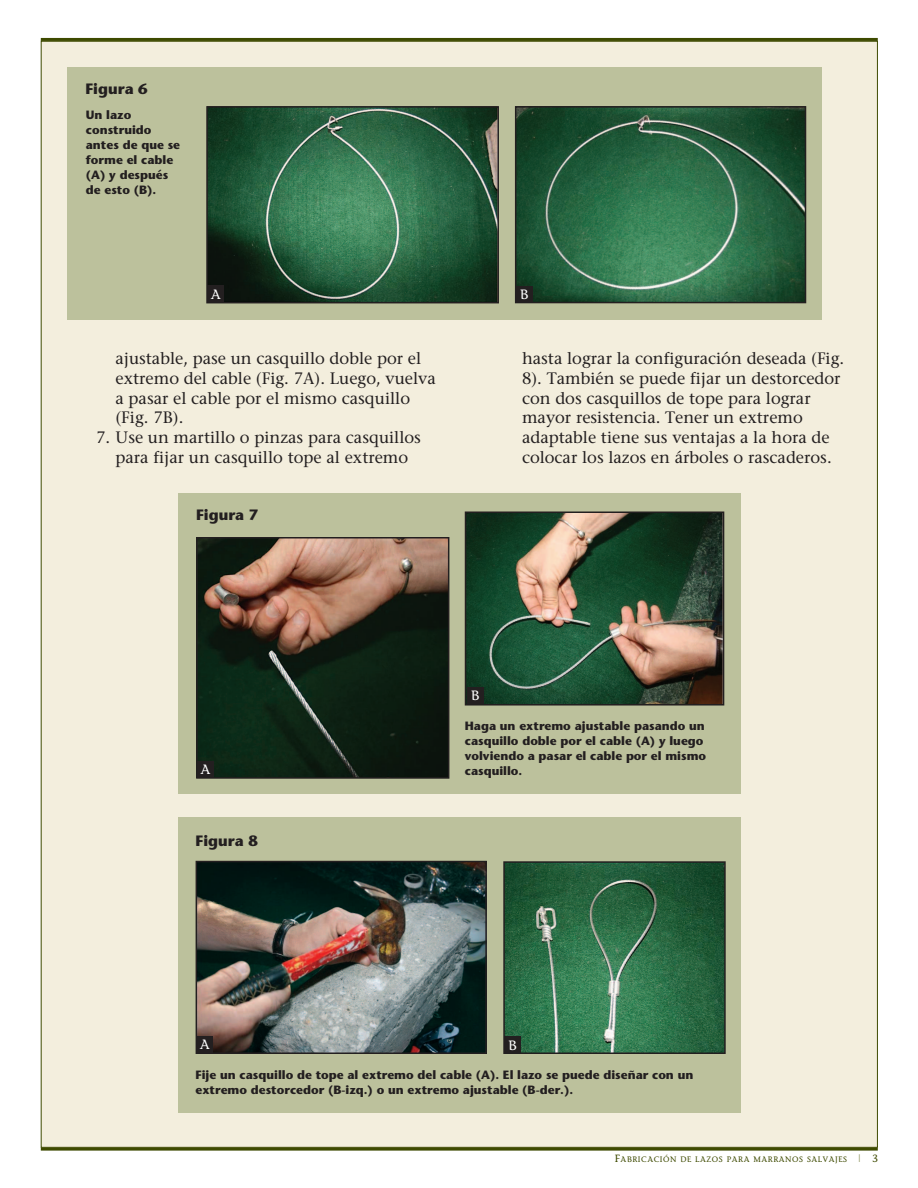
<style>
.page{position:relative;width:918px;height:1188px;background:#fff}
.page>*{position:absolute;margin:0;border:0;box-sizing:border-box;transform-origin:0 0}
.tabs{font:16.5px/19.8px "Stone Serif";color:#231f20}
.t1{font:700 15px "Stone Sans";color:#231f20}
.t2{font:13.5px "Stone Informal";color:#fff}
.photo_CAPTIONS_8pt_s{font:700 12px/15px "Stone Sans";color:#231f20}
.t3{font:7.8px "Stone Informal";letter-spacing:.065em;color:#3e4a00}
.s1{font-size:10.5px}
.s2{font-size:10.5px;color:#959c68}
</style>
<div class="page">
<div style="left:41px;top:41px;width:837px;height:1107px;background:#f3eedd;border:1px solid #3e4a00"></div>
<hr style="left:41px;top:1148px;width:837px;height:3px;background:#3e4a00">
<hr style="left:41px;top:38px;width:837px;height:3px;background:#3e4a00">
<div style="left:178px;top:494px;width:563px;height:300px;background:#bcc19c"></div>
<img style="left:468px;top:515px;width:253px;height:188px">
<div style="left:465px;top:512px;width:259px;height:194px;border:2px solid #231f20"></div>
<div style="left:467px;top:687px;width:16px;height:17px;background:#231f20"></div>
<img style="left:199px;top:540px;width:247px;height:236px">
<div style="left:196px;top:537px;width:253px;height:242px;border:2px solid #231f20"></div>
<div style="left:197px;top:761px;width:17px;height:16px;background:#231f20"></div>
<div style="left:179px;top:817px;width:562px;height:296px;background:#bcc19c"></div>
<img style="left:199px;top:864px;width:285px;height:187px">
<div style="left:196px;top:861px;width:291px;height:193px;border:2px solid #231f20"></div>
<div style="left:197px;top:1036px;width:16px;height:17px;background:#231f20"></div>
<img style="left:506px;top:864px;width:217px;height:187px">
<div style="left:503px;top:861px;width:223px;height:193px;border:2px solid #231f20"></div>
<div style="left:505px;top:1037px;width:16px;height:16px;background:#231f20"></div>
<div style="left:68px;top:68px;width:754px;height:252px;background:#bcc19c"></div>
<img style="left:209px;top:109px;width:287px;height:191px">
<div style="left:206px;top:106px;width:293px;height:197px;border:2px solid #231f20"></div>
<div style="left:208px;top:286px;width:16px;height:16px;background:#231f20"></div>
<img style="left:518px;top:109px;width:285px;height:191px">
<div style="left:515px;top:106px;width:291px;height:197px;border:2px solid #231f20"></div>
<div style="left:516px;top:286px;width:16px;height:17px;background:#231f20"></div>
<p class="t1" style="left:86px;top:80px;width:64px">Figura 6</p>
<p class="photo_CAPTIONS_8pt_s" style="left:86px;top:107px;width:96px">Un lazo construido antes de que se forme el cable (A) y después de esto (B).</p>
<p class="t2" style="left:211px;top:286px;width:12px">A</p>
<p class="t2" style="left:520px;top:286px;width:10px">B</p>
<p class="tabs" style="left:116px;top:348px;width:322px">ajustable, pase un casquillo doble por el extremo del cable (Fig. 7A). Luego, vuelva a pasar el cable por el mismo casquillo (Fig. 7B).</p>
<p class="tabs" style="left:96px;top:428px;width:327px;text-align:center">7. Use un martillo o pinzas para casquillos para fijar un casquillo tope al extremo</p>
<p class="t1" style="left:196px;top:505px;width:64px">Figura 7</p>
<p class="tabs" style="left:522px;top:348px;width:324px">hasta lograr la configuración deseada (Fig.<br>8). También se puede fijar un destorcedor con dos casquillos de tope para lograr mayor resistencia. Tener un extremo adaptable tiene sus ventajas a la hora de colocar los lazos en árboles o rascaderos.</p>
<p class="t2" style="left:200px;top:761px;width:12px">A</p>
<p class="t1" style="left:196px;top:831px;width:64px">Figura 8</p>
<p class="t2" style="left:471px;top:687px;width:10px">B</p>
<p class="photo_CAPTIONS_8pt_s" style="left:465px;top:718px;width:243px">Haga un extremo ajustable pasando un casquillo doble por el cable (A) y luego volviendo a pasar el cable por el mismo casquillo.</p>
<p class="t2" style="left:200px;top:1036px;width:12px">A</p>
<p class="t2" style="left:508px;top:1037px;width:10px">B</p>
<p class="photo_CAPTIONS_8pt_s" style="left:196px;top:1067px;width:499px">Fije un casquillo de tope al extremo del cable (A). El lazo se puede diseñar con un extremo destorcedor (B-izq.) o un extremo ajustable (B-der.).</p>
<p class="t3" style="left:615px;top:1155px;width:265px"><span class="s1">F</span>ABRICACIÓN DE LAZOS PARA MARRANOS SALVAJES <span class="s2">|</span> <span class="s1">3</span></p>
</div>
